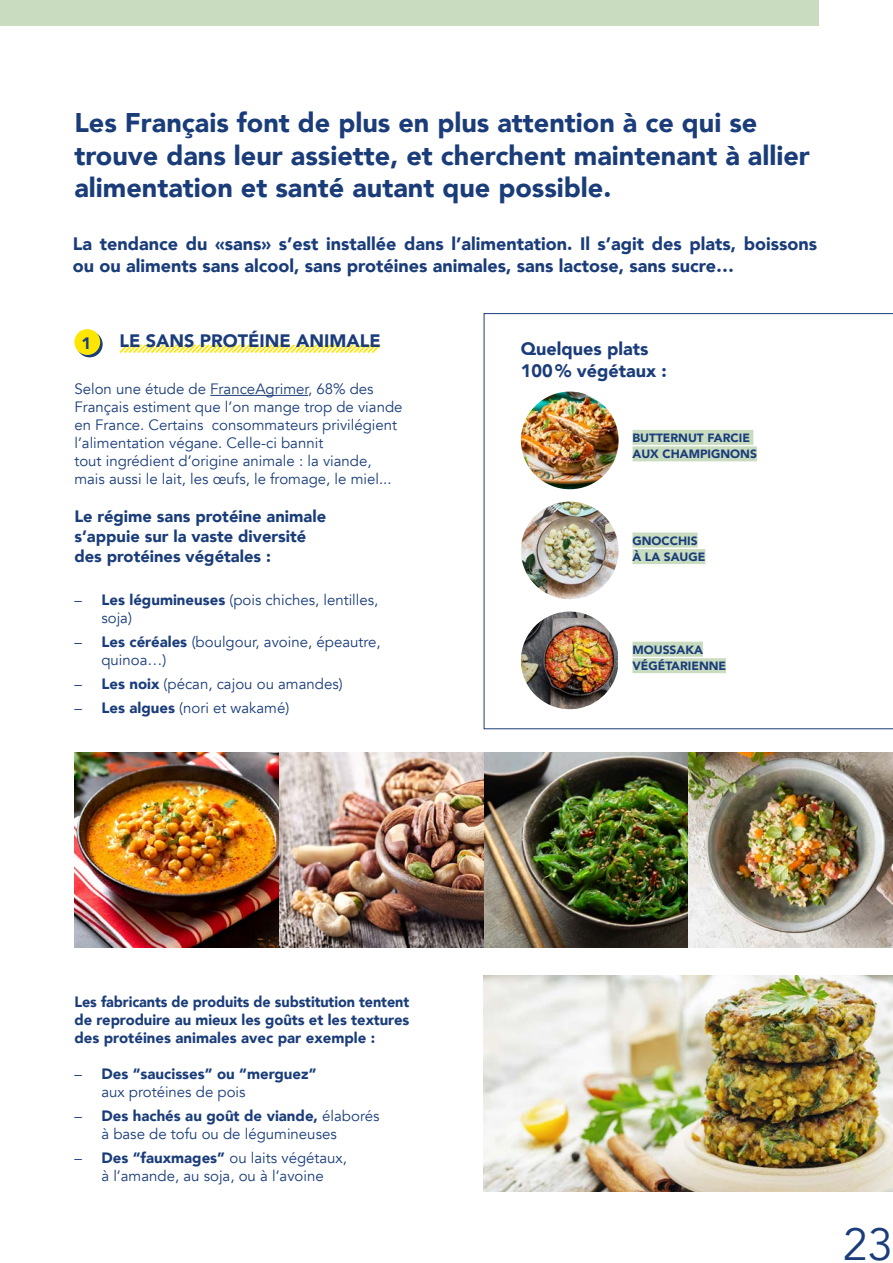
<style>
.page{position:relative;width:893px;height:1263px;background:#fff}
.page>*{position:absolute;margin:0;border:0;box-sizing:border-box;transform-origin:0 0}
.t1{font:45px "Avenir";color:#1a3d7a}
.t2{font:900 27px/32.4px "Avenir";color:#1a3d7a}
.t3{font:900 18px/21.6px "Avenir";color:#1a3d7a}
.t4{font:900 16.5px/19.8px "Avenir";color:#1a3d7a}
.t5{font:15px/18px "Avenir";color:#1a3d7a}
.t6{font:900 15px/18px "Avenir";color:#1a3d7a;text-align:justify;scale:.96 1}
.t7{font:900 15px/18px "Avenir";color:#1a3d7a}
.t8{font:900 12px/16.5px "Avenir";color:#1a3d7a}
.s1{font-weight:900}
.s2{font-weight:400}
</style>
<div class="page">
<svg style="left:484px;top:313px;width:409px;height:416px"></svg>
<div style="left:0;top:0;width:819px;height:25px;background:#c9dcc0"></div>
<svg style="left:119px;top:344px;width:262px;height:9px"></svg>
<hr style="left:210px;top:395px;width:98px;height:1px;background:#1a3d7a">
<svg style="left:77px;top:331px;width:26px;height:26px"></svg>
<div style="left:74px;top:329px;width:26px;height:26px;background:#ffe600;border-radius:50%"></div>
<div style="left:632px;top:430px;width:121px;height:15px;background:#c9dcc0"></div>
<div style="left:632px;top:446px;width:125px;height:15px;background:#c9dcc0"></div>
<div style="left:632px;top:532px;width:66px;height:15px;background:#c9dcc0"></div>
<div style="left:632px;top:549px;width:73px;height:15px;background:#c9dcc0"></div>
<div style="left:632px;top:642px;width:71px;height:15px;background:#c9dcc0"></div>
<div style="left:632px;top:658px;width:94px;height:15px;background:#c9dcc0"></div>
<img style="left:521px;top:392px;width:98px;height:97px;border-radius:49px">
<img style="left:521px;top:611px;width:97px;height:98px">
<img style="left:521px;top:502px;width:98px;height:97px;border-radius:49px">
<img style="left:74px;top:752px;width:819px;height:195px">
<img style="left:484px;top:975px;width:409px;height:216px">
<p class="t2" style="left:74px;top:106px;width:737px">Les Français font de plus en plus attention à ce qui se trouve dans leur assiette, et cherchent maintenant à allier alimentation et santé autant que possible.</p>
<p class="t3" style="left:73px;top:233px;width:746px">La tendance du «sans» s’est installée dans l’alimentation. Il s’agit des plats, boissons ou ou aliments sans alcool, sans protéines animales, sans lactose, sans sucre…</p>
<p class="t3" style="left:119px;top:330px;width:263px">LE SANS PROTÉINE ANIMALE</p>
<p class="t5" style="left:74px;top:380px;width:330px">Selon une étude de FranceAgrimer, 68% des Français estiment que l’on mange trop de viande en France. Certains consommateurs privilégient l’alimentation végane. Celle-ci bannit<br>tout ingrédient d’origine animale : la viande, mais aussi le lait, les œufs, le fromage, le miel...</p>
<p class="t4" style="left:74px;top:506px;width:253px">Le régime sans protéine animale s’appuie sur la vaste diversité des protéines végétales :</p>
<p class="t5" style="left:101px;top:591px;width:278px;text-indent:-27px">– <span class="s1">Les légumineuses</span> (pois chiches, lentilles, soja)</p>
<p class="t5" style="left:101px;top:633px;width:281px;text-indent:-27px">– <span class="s1">Les céréales</span> (boulgour, avoine, épeautre, quinoa…)</p>
<p class="t5" style="left:74px;top:675px;width:270px">– <span class="s1">Les noix</span> (pécan, cajou ou amandes)</p>
<p class="t5" style="left:74px;top:699px;width:216px">– <span class="s1">Les algues</span> (nori et wakamé)</p>
<p class="t4" style="left:82px;top:333px;width:11px">1</p>
<p class="t3" style="left:521px;top:338px;width:147px">Quelques plats<br>100% végétaux :</p>
<p class="t8" style="left:632px;top:429px;width:126px">BUTTERNUT FARCIE<br>AUX CHAMPIGNONS</p>
<p class="t8" style="left:632px;top:532px;width:74px">GNOCCHIS<br>À LA SAUGE</p>
<p class="t8" style="left:632px;top:641px;width:95px">MOUSSAKA<br>VÉGÉTARIENNE</p>
<p class="t6" style="left:74px;top:992px;width:350px">Les fabricants de produits de substitution tentent de reproduire au mieux les goûts et les textures des protéines animales avec par exemple :</p>
<p class="t7" style="left:101px;top:1064px;width:217px;text-indent:-27px"><span class="s2">–</span> Des “saucisses” ou “merguez” <span class="s2">aux protéines de pois</span></p>
<p class="t5" style="left:101px;top:1107px;width:280px;text-indent:-27px">– <span class="s1">Des hachés au goût de viande,</span> élaborés à base de tofu ou de légumineuses</p>
<p class="t5" style="left:74px;top:1149px;width:274px;text-align:center">– <span class="s1">Des “fauxmages”</span> ou laits végétaux, à l’amande, au soja, ou à l’avoine</p>
<p class="t1" style="left:843px;top:1218px;width:52px">23</p>
</div>
